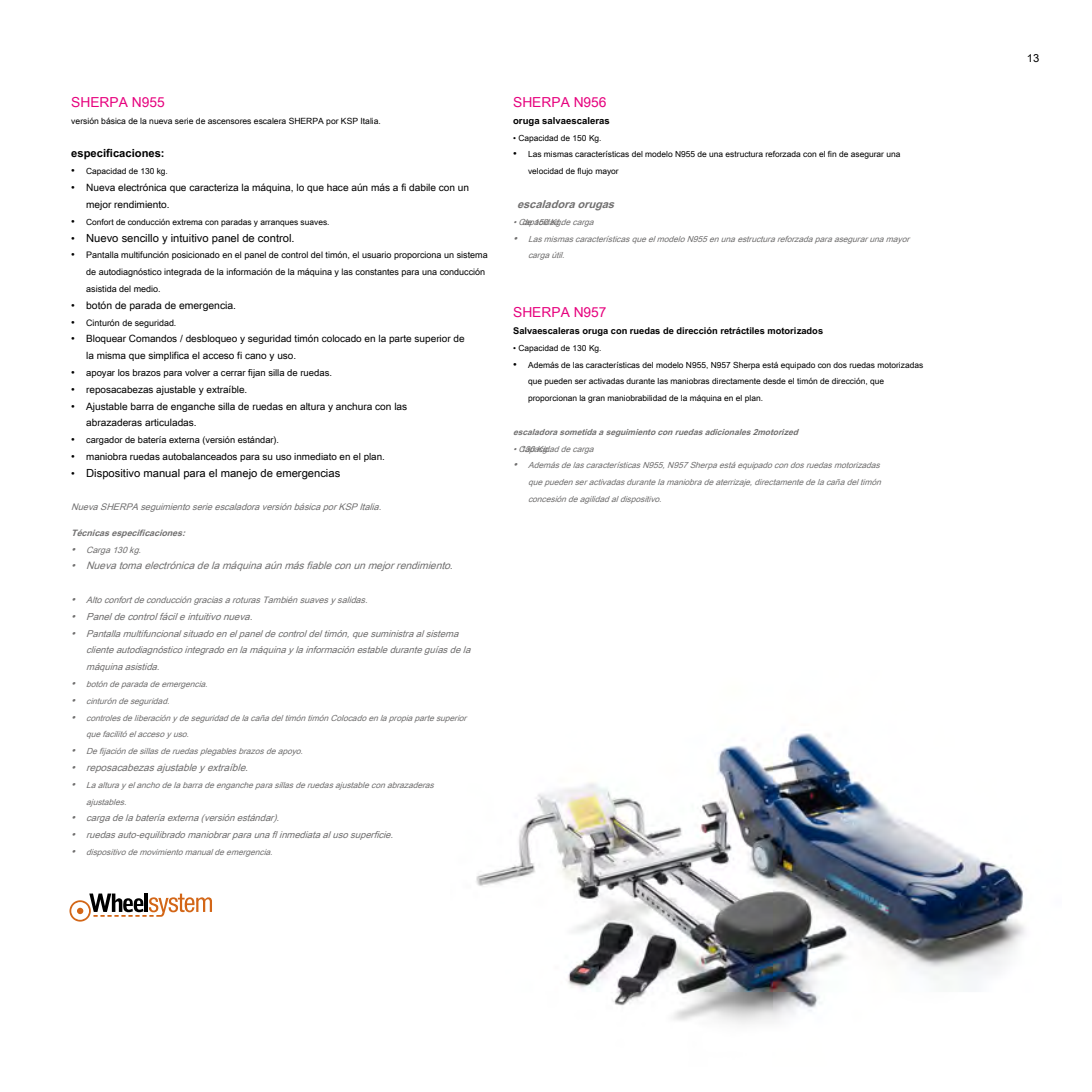
<style>
.page{position:relative;width:1092px;height:1092px;background:#fff}
.page>*{position:absolute;margin:0;border:0;box-sizing:border-box;transform-origin:0 0}
.t1{font:13.83px "Arial Unicode MS";color:#e6007d}
.t2{font:11.2px "Arial Unicode MS";color:#000}
.t3{font:700 11.2px "Arial Unicode MS";color:#000}
.t4{font:italic 700 11.03px "Arial Unicode MS";color:#706f6f}
.t5{font:italic 10.33px "Arial Unicode MS";color:#706f6f}
.t6{font:10.33px "Arial Unicode MS";color:#000}
.t7{font:10.15px/16.8px "Arial Unicode MS";color:#000}
.t8{font:9.97px/16.8px "Arial Unicode MS";color:#000}
.t9{font:italic 9.97px "Arial Unicode MS";color:#706f6f}
.t10{font:9.8px "Arial Unicode MS";color:#000}
.t11{font:italic 9.8px "Arial Unicode MS";color:#706f6f}
.t12{font:italic 9.45px/16.8px "Arial Unicode MS";color:#706f6f}
.t13{font:9.45px "Arial Unicode MS";color:#000}
.t14{font:700 9.45px "Arial Unicode MS";color:#000}
.t15{font:700 9.28px "Arial Unicode MS";color:#000}
.t16{font:9.28px "Arial Unicode MS";color:#000}
.t17{font:italic 9.1px "Arial Unicode MS";color:#706f6f}
.t18{font:8.92px/16.8px "Arial Unicode MS";color:#000}
.t19{font:italic 8.92px "Arial Unicode MS";color:#706f6f}
.t20{font:italic 700 8.75px "Arial Unicode MS";color:#706f6f}
.t21{font:italic 8.75px "Arial Unicode MS";color:#706f6f}
.t22{font:8.58px "Arial Unicode MS";color:#000}
.t23{font:italic 8.4px/16.8px "Arial Unicode MS";color:#706f6f}
.t24{font:8.4px/16.8px "Arial Unicode MS";color:#000}
.t25{font:italic 700 8.4px "Arial Unicode MS";color:#706f6f}
.s1{font-size:10.67px}
</style>
<div class="page">
<img style="left:476px;top:733px;width:549px;height:291px">
<svg style="left:69px;top:893px;width:143px;height:28px"></svg>
<h1 class="t1" style="left:71px;top:92px;width:95px">SHERPA N955</h1>
<p class="t22" style="left:71px;top:115px;width:311px">versión básica de la nueva serie de ascensores escalera SHERPA por KSP Italia.</p>
<h2 class="t3" style="left:71px;top:145px;width:95px">especificaciones:</h2>
<p class="t24" style="left:71px;top:162px;width:98px"><span class="s1">•</span> Capacidad de 130 kg.</p>
<p class="t7" style="left:86px;top:179px;width:384px;text-indent:-15px"><span class="s1">•</span> Nueva electrónica que caracteriza la máquina, lo que hace aún más a fi dabile con un mejor rendimiento.</p>
<p class="t24" style="left:71px;top:213px;width:260px"><span class="s1">•</span> Confort de conducción extrema con paradas y arranques suaves.</p>
<h2 class="t2" style="left:71px;top:229px;width:225px"><span class="s1">•</span> Nuevo sencillo y intuitivo panel de control.</h2>
<p class="t18" style="left:86px;top:246px;width:403px;text-indent:-15px"><span class="s1">•</span> Pantalla multifunción posicionado en el panel de control del timón, el usuario proporciona un sistema de autodiagnóstico integrada de la información de la máquina y las constantes para una conducción asistida del medio.</p>
<p class="t6" style="left:71px;top:298px;width:166px"><span class="s1">•</span> botón de parada de emergencia.</p>
<p class="t18" style="left:71px;top:313px;width:107px"><span class="s1">•</span> Cinturón de seguridad.</p>
<p class="t8" style="left:86px;top:330px;width:380px;text-indent:-15px"><span class="s1">•</span> Bloquear Comandos / desbloqueo y seguridad timón colocado en la parte superior de la misma que simplifica el acceso fi cano y uso.</p>
<p class="t13" style="left:71px;top:366px;width:262px"><span class="s1">•</span> apoyar los brazos para volver a cerrar fijan silla de ruedas.</p>
<p class="t8" style="left:71px;top:380px;width:178px"><span class="s1">•</span> reposacabezas ajustable y extraíble.</p>
<p class="t7" style="left:86px;top:397px;width:322px;text-indent:-15px"><span class="s1">•</span> Ajustable barra de enganche silla de ruedas en altura y anchura con las abrazaderas articuladas.</p>
<p class="t16" style="left:71px;top:433px;width:209px"><span class="s1">•</span> cargador de batería externa (versión estándar).</p>
<p class="t10" style="left:71px;top:449px;width:315px"><span class="s1">•</span> maniobra ruedas autobalanceados para su uso inmediato en el plan.</p>
<h2 class="t2" style="left:71px;top:465px;width:270px"><span class="s1">•</span> Dispositivo manual para el manejo de emergencias</h2>
<p class="t17" style="left:71px;top:500px;width:315px">NuevaSHERPAseguimientoserieescaladoraversiónbásicaporKSPItalia.</p>
<p class="t20" style="left:71px;top:526px;width:119px">Técnicasespecificaciones:</p>
<p class="t21" style="left:71px;top:543px;width:75px"><span class="s1">•</span> Carga130kg.</p>
<p class="t5" style="left:71px;top:558px;width:387px"><span class="s1">•</span> Nuevatomaelectrónicadelamáquinaaúnmásfiableconunmejorrendimiento.</p>
<p class="t19" style="left:71px;top:593px;width:301px"><span class="s1">•</span> AltoconfortdeconduccióngraciasaroturasTambiénsuavesysalidas.</p>
<p class="t11" style="left:71px;top:609px;width:186px"><span class="s1">•</span> Paneldecontrolfácileintuitivonueva.</p>
<p class="t12" style="left:86px;top:624px;width:389px;text-indent:-15px"><span class="s1">•</span> Pantallamultifuncionalsituadoenelpaneldecontroldeltimón,quesuministraalsistema clienteautodiagnósticointegradoenlamáquinaylainformaciónestableduranteguíasdela máquinaasistida.</p>
<p class="t23" style="left:71px;top:675px;width:141px"><span class="s1">•</span> botóndeparadadeemergencia.</p>
<p class="t23" style="left:71px;top:692px;width:103px"><span class="s1">•</span> cinturóndeseguridad.</p>
<p class="t23" style="left:86px;top:708px;width:385px;text-indent:-15px"><span class="s1">•</span> controlesdeliberaciónydeseguridaddelacañadeltimóntimónColocadoenlapropiapartesuperior quefacilitóelaccesoyuso.</p>
<p class="t23" style="left:71px;top:742px;width:236px"><span class="s1">•</span> Defijacióndesillasderuedasplegablesbrazosdeapoyo.</p>
<p class="t9" style="left:71px;top:760px;width:182px"><span class="s1">•</span> reposacabezasajustableyextraíble.</p>
<p class="t23" style="left:86px;top:776px;width:352px;text-indent:-15px"><span class="s1">•</span> Laalturayelanchodelabarradeengancheparasillasderuedasajustableconabrazaderas ajustables.</p>
<p class="t12" style="left:71px;top:809px;width:213px"><span class="s1">•</span> cargadelabateríaexterna(versiónestándar).</p>
<p class="t12" style="left:71px;top:826px;width:327px"><span class="s1">•</span> ruedasauto-equilibradomaniobrarparaunaflinmediataalusosuperficie.</p>
<p class="t23" style="left:71px;top:843px;width:206px"><span class="s1">•</span> dispositivodemovimientomanualdeemergencia.</p>
<h1 class="t1" style="left:513px;top:92px;width:95px">SHERPA N956</h1>
<p class="t14" style="left:513px;top:114px;width:98px">oruga salvaescaleras</p>
<p class="t24" style="left:513px;top:129px;width:90px">• Capacidad de 150 Kg.</p>
<p class="t24" style="left:528px;top:146px;width:374px;text-indent:-15px"><span class="s1">•</span> Las mismas características del modelo N955 de una estructura reforzada con el fin de asegurar una velocidad de flujo mayor</p>
<h3 class="t4" style="left:517px;top:196px;width:103px">escaladoraorugas</h3>
<p class="t23" style="left:513px;top:213px;width:85px">•Capacidaddecarga</p>
<p class="t23" style="left:522px;top:213px;width:46px">de150Kg.</p>
<p class="t23" style="left:528px;top:230px;width:386px;text-indent:-15px"><span class="s1">•</span> LasmismascaracterísticasqueelmodeloN955enunaestructurareforzadaparaasegurarunamayor cargaútil.</p>
<h1 class="t1" style="left:513px;top:302px;width:95px">SHERPA N957</h1>
<p class="t15" style="left:513px;top:324px;width:311px">Salvaescaleras oruga con ruedas de dirección retráctiles motorizados</p>
<p class="t24" style="left:513px;top:339px;width:90px">• Capacidad de 130 Kg.</p>
<p class="t24" style="left:528px;top:356px;width:396px;text-indent:-15px"><span class="s1">•</span> Además de las características del modelo N955, N957 Sherpa está equipado con dos ruedas motorizadas que pueden ser activadas durante las maniobras directamente desde el timón de dirección, que proporcionan la gran maniobrabilidad de la máquina en el plan.</p>
<p class="t25" style="left:513px;top:426px;width:290px">escaladorasometidaaseguimientoconruedasadicionales2motorized</p>
<p class="t23" style="left:513px;top:440px;width:85px">•Capacidaddecarga</p>
<p class="t23" style="left:520px;top:440px;width:34px">130Kg.</p>
<p class="t23" style="left:528px;top:456px;width:357px;text-align:justify;text-indent:-15px"><span class="s1">•</span> AdemásdelascaracterísticasN955,N957Sherpaestáequipadocondosruedasmotorizadas quepuedenseractivadasdurantelamaniobradeaterrizaje,directamentedelacañadeltimón concesióndeagilidadaldispositivo.</p>
<h2 class="t2" style="left:1026px;top:50px;width:14px">13</h2>
</div>
